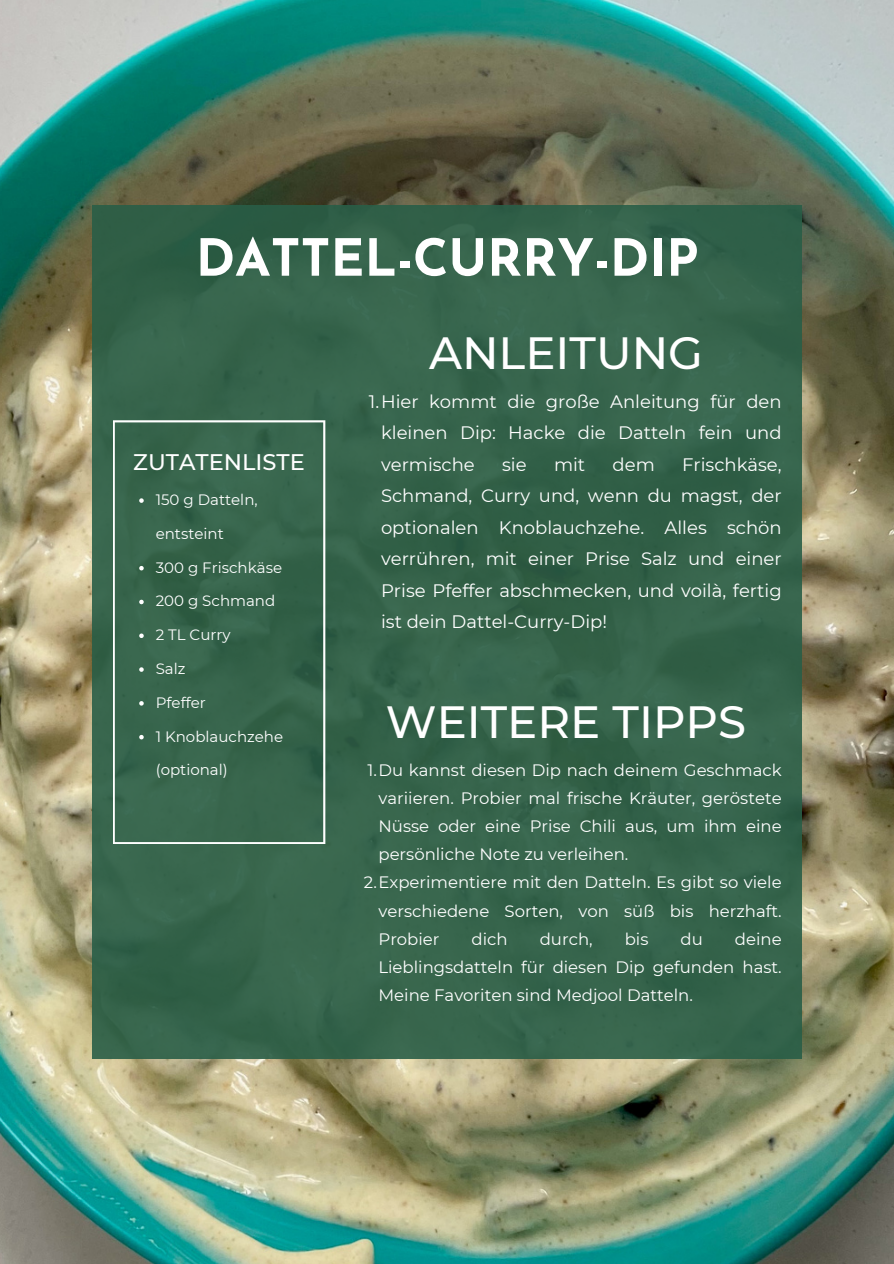
<style>
.page{position:relative;width:894px;height:1264px;background:#fff}
.page>*{position:absolute;margin:0;border:0;box-sizing:border-box;transform-origin:0 0}
.t1{font:700 51px "Josefin Sans";color:#fff}
.t2{font:500 45px "Montserrat";color:#fff}
.t3{font:500 22.5px "Montserrat";color:#fff}
.t4{font:18px/31.5px "Montserrat";color:#fff;text-align:justify}
.t5{font:16.5px/28.2px "Montserrat";color:#fff;text-align:justify}
.t6{font:15px "Montserrat";color:#fff}
</style>
<div class="page">
<img style="left:0;top:0;width:893px;height:1263px">
<div style="left:92px;top:205px;width:709px;height:854px;background:#37654c"></div>
<svg style="left:113px;top:420px;width:212px;height:424px"></svg>
<svg style="left:139px;top:498px;width:5px;height:5px"></svg>
<svg style="left:139px;top:566px;width:5px;height:4px"></svg>
<svg style="left:139px;top:599px;width:5px;height:5px"></svg>
<svg style="left:139px;top:633px;width:5px;height:5px"></svg>
<svg style="left:139px;top:667px;width:5px;height:4px"></svg>
<svg style="left:139px;top:701px;width:5px;height:4px"></svg>
<svg style="left:139px;top:735px;width:5px;height:4px"></svg>
<p class="t1" style="left:196px;top:237px;width:504px">DATTEL-CURRY-DIP</p>
<p class="t3" style="left:133px;top:448px;width:173px">ZUTATENLISTE</p>
<p class="t6" style="left:156px;top:490px;width:103px">150 g Datteln,</p>
<p class="t6" style="left:156px;top:524px;width:70px">entsteint</p>
<p class="t6" style="left:156px;top:558px;width:128px">300 g Frischkäse</p>
<p class="t6" style="left:156px;top:592px;width:121px">200 g Schmand</p>
<p class="t6" style="left:156px;top:625px;width:76px">2 TL Curry</p>
<p class="t6" style="left:156px;top:659px;width:31px">Salz</p>
<p class="t6" style="left:156px;top:693px;width:52px">Pfeffer</p>
<p class="t6" style="left:156px;top:727px;width:129px">1 Knoblauchzehe</p>
<p class="t6" style="left:156px;top:761px;width:74px">(optional)</p>
<p class="t2" style="left:429px;top:326px;width:275px">ANLEITUNG</p>
<p class="t4" style="left:381px;top:385px;width:402px;text-indent:-12px">1.Hier kommt die große Anleitung für den kleinen Dip: Hacke die Datteln fein und vermische</p>
<p class="t4" style="left:381px;top:448px;width:402px;text-indent:301px">Frischkäse, Schmand, Curry und, wenn du magst, der optionalen Knoblauchzehe. Alles schön verrühren, mit einer Prise Salz und einer Prise Pfeffer abschmecken, und voilà, fertig ist dein Dattel-Curry-Dip!</p>
<p class="t4" style="left:502px;top:448px;width:26px">sie</p>
<p class="t4" style="left:554px;top:448px;width:33px">mit</p>
<p class="t4" style="left:612px;top:448px;width:44px">dem</p>
<p class="t2" style="left:386px;top:694px;width:361px">WEITERE TIPPS</p>
<p class="t5" style="left:378px;top:755px;width:404px;text-indent:-11px">1.Du kannst diesen Dip nach deinem Geschmack variieren. Probier mal frische Kräuter, geröstete Nüsse oder eine Prise Chili aus, um ihm eine persönliche Note zu verleihen.</p>
<p class="t5" style="left:378px;top:868px;width:404px;text-indent:-15px">2.Experimentiere mit den Datteln. Es gibt so viele verschiedene Sorten, von süß bis herzhaft.<br>Probier</p>
<p class="t5" style="left:378px;top:924px;width:404px;text-indent:356px">deine Lieblingsdatteln für diesen Dip gefunden hast.<br>Meine Favoriten sind Medjool Datteln.</p>
<p class="t5" style="left:471px;top:924px;width:38px">dich</p>
<p class="t5" style="left:539px;top:924px;width:54px">durch,</p>
<p class="t5" style="left:624px;top:924px;width:25px">bis</p>
<p class="t5" style="left:680px;top:924px;width:24px">du</p>
</div>
